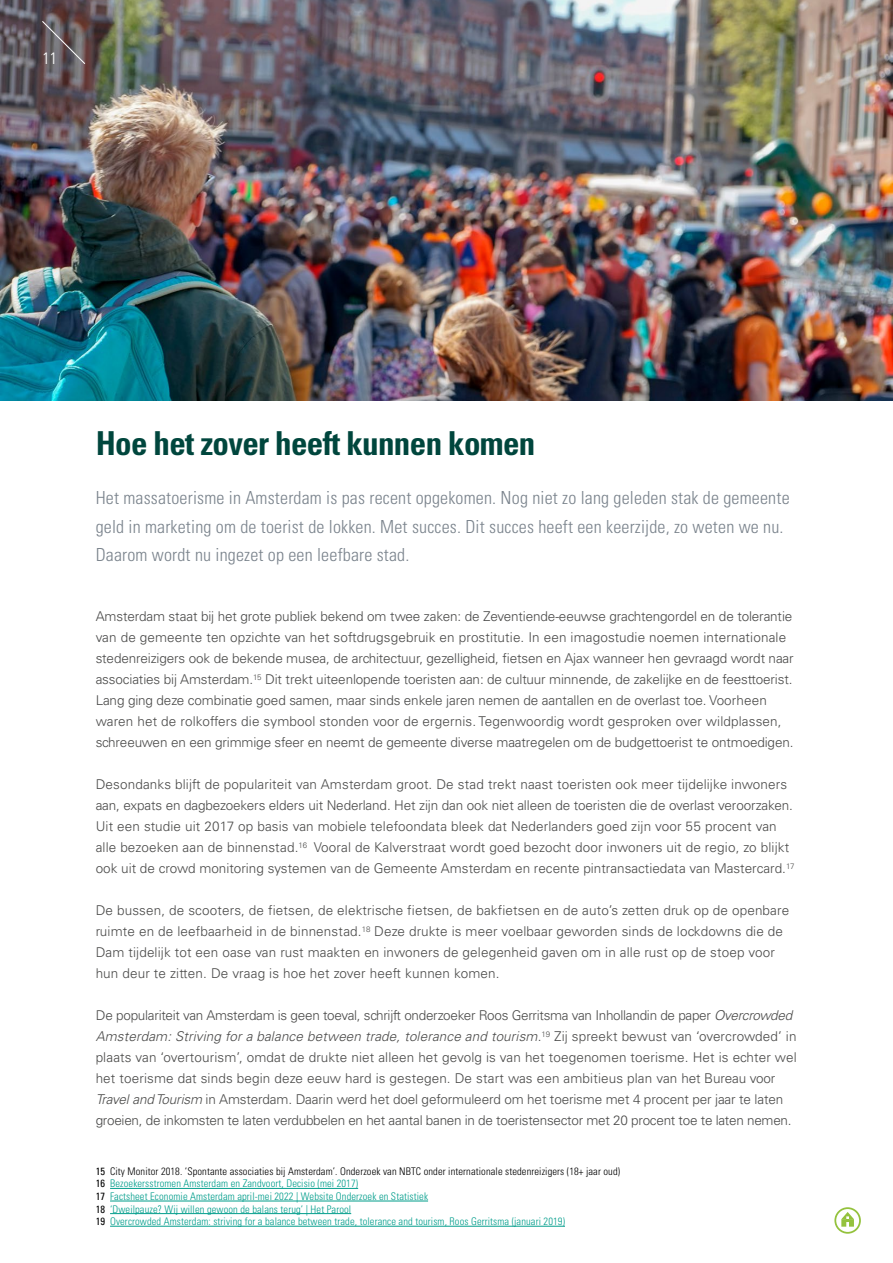
<style>
.page{position:relative;width:893px;height:1263px;background:#fff}
.page>*{position:absolute;margin:0;border:0;box-sizing:border-box;transform-origin:0 0}
.t1{font:700 condensed 33px "Univers LT Std";letter-spacing:-.02em;color:#00463d}
.t2{font:300 condensed 18px/28.5px "Univers LT Std";letter-spacing:.01em;color:#7a838c}
.t3{font:300 condensed 16.5px "Univers LT Std";color:#fff}
.t4{font:300 13.5px/21px "Univers LT Std";letter-spacing:-.01em;color:#4a4a49}
.t5{font:300 13.5px/21px "Univers LT Std";letter-spacing:.01em;color:#4a4a49}
.t6{font:300 condensed 10.5px/12.6px "Univers LT Std";letter-spacing:.01em;color:#009d8b}
.s1{font-style:italic}
.s2{font-weight:400;color:#000}
.s3{color:#000}
</style>
<div class="page">
<img style="left:0;top:0;width:893px;height:401px">
<svg style="left:41px;top:20px;width:45px;height:45px;background:#6d6265"></svg>
<svg style="left:841px;top:1212px;width:13px;height:15px"></svg>
<div style="left:834px;top:1207px;width:27px;height:27px;border:2px solid #94c23d;border-radius:50%"></div>
<hr style="left:110px;top:1188px;width:248px;height:1px;background:#009d8b">
<hr style="left:110px;top:1201px;width:318px;height:1px;background:#009d8b">
<hr style="left:110px;top:1213px;width:241px;height:1px;background:#009d8b">
<hr style="left:110px;top:1226px;width:455px;height:1px;background:#009d8b">
<p class="t3" style="left:42px;top:48px;width:16px">11</p>
<h1 class="t1" style="left:96px;top:423px;width:441px">Hoe het zover heeft kunnen komen</h1>
<p class="t2" style="left:96px;top:484px;width:695px">Het massatoerisme in Amsterdam is pas recent opgekomen. Nog niet zo lang geleden stak de gemeente geld in marketing om de toerist de lokken. Met succes. Dit succes heeft een keerzijde, zo weten we nu.<br>Daarom wordt nu ingezet op een leefbare stad.</p>
<p class="t4" style="left:96px;top:606px;width:700px">Amsterdam staat bij het grote publiek bekend om twee zaken: de Zeventiende-eeuwse grachtengordel en de tolerantie van de gemeente ten opzichte van het softdrugsgebruik en prostitutie. In een imagostudie noemen internationale stedenreizigers ook de bekende musea, de architectuur, gezelligheid, fietsen en Ajax wanneer hen gevraagd wordt naar associaties bij Amsterdam.<sup>15</sup> Dit trekt uiteenlopende toeristen aan: de cultuur minnende, de zakelijke en de feesttoerist.<br>Lang ging deze combinatie goed samen, maar sinds enkele jaren nemen de aantallen en de overlast toe. Voorheen waren het de rolkoffers die symbool stonden voor de ergernis. Tegenwoordig wordt gesproken over wildplassen, schreeuwen en een grimmige sfeer en neemt de gemeente diverse maatregelen om de budgettoerist te ontmoedigen.</p>
<p class="t5" style="left:96px;top:774px;width:700px">Desondanks blijft de populariteit van Amsterdam groot. De stad trekt naast toeristen ook meer tijdelijke inwoners aan, expats en dagbezoekers elders uit Nederland. Het zijn dan ook niet alleen de toeristen die de overlast veroorzaken.<br>Uit een studie uit 2017 op basis van mobiele telefoondata bleek dat Nederlanders goed zijn voor 55 procent van alle bezoeken aan de binnenstad.<sup>16</sup> Vooral de Kalverstraat wordt goed bezocht door inwoners uit de regio, zo blijkt ook uit de crowd monitoring systemen van de Gemeente Amsterdam en recente pintransactiedata van Mastercard.<sup>17</sup></p>
<p class="t5" style="left:96px;top:900px;width:695px">De bussen, de scooters, de fietsen, de elektrische fietsen, de bakfietsen en de auto’s zetten druk op de openbare ruimte en de leefbaarheid in de binnenstad.<sup>18</sup> Deze drukte is meer voelbaar geworden sinds de lockdowns die de Dam tijdelijk tot een oase van rust maakten en inwoners de gelegenheid gaven om in alle rust op de stoep voor hun deur te zitten. De vraag is hoe het zover heeft kunnen komen.</p>
<p class="t4" style="left:96px;top:1005px;width:702px">De populariteit van Amsterdam is geen toeval, schrijft onderzoeker Roos Gerritsma van Inhollandin de paper <span class="s1">Overcrowded Amsterdam: Striving for a balance between trade, tolerance and tourism</span>.<sup>19</sup> Zij spreekt bewust van ‘overcrowded’ in plaats van ‘overtourism’, omdat de drukte niet alleen het gevolg is van het toegenomen toerisme. Het is echter wel het toerisme dat sinds begin deze eeuw hard is gestegen. De start was een ambitieus plan van het Bureau voor <span class="s1">Travel and Tourism</span> in Amsterdam. Daarin werd het doel geformuleerd om het toerisme met 4 procent per jaar te laten groeien, de inkomsten te laten verdubbelen en het aantal banen in de toeristensector met 20 procent toe te laten nemen.</p>
<p class="t6" style="left:96px;top:1165px;width:526px"><span class="s2">15</span> <span class="s3">City Monitor 2018. ‘Spontante associaties bij Amsterdam’. Onderzoek van NBTC onder internationale stedenreizigers (18+ jaar oud)<br></span><span class="s2">16</span> Bezoekersstromen Amsterdam en Zandvoort, Decisio (mei 2017)<br><span class="s2">17</span> Factsheet Economie Amsterdam april-mei 2022 | Website Onderzoek en Statistiek<br><span class="s2">18</span> ‘Dweilpauze? Wij willen gewoon de balans terug’ | Het Parool<br><span class="s2">19</span> Overcrowded Amsterdam: striving for a balance between trade, tolerance and tourism, Roos Gerritsma (januari 2019)</p>
</div>
